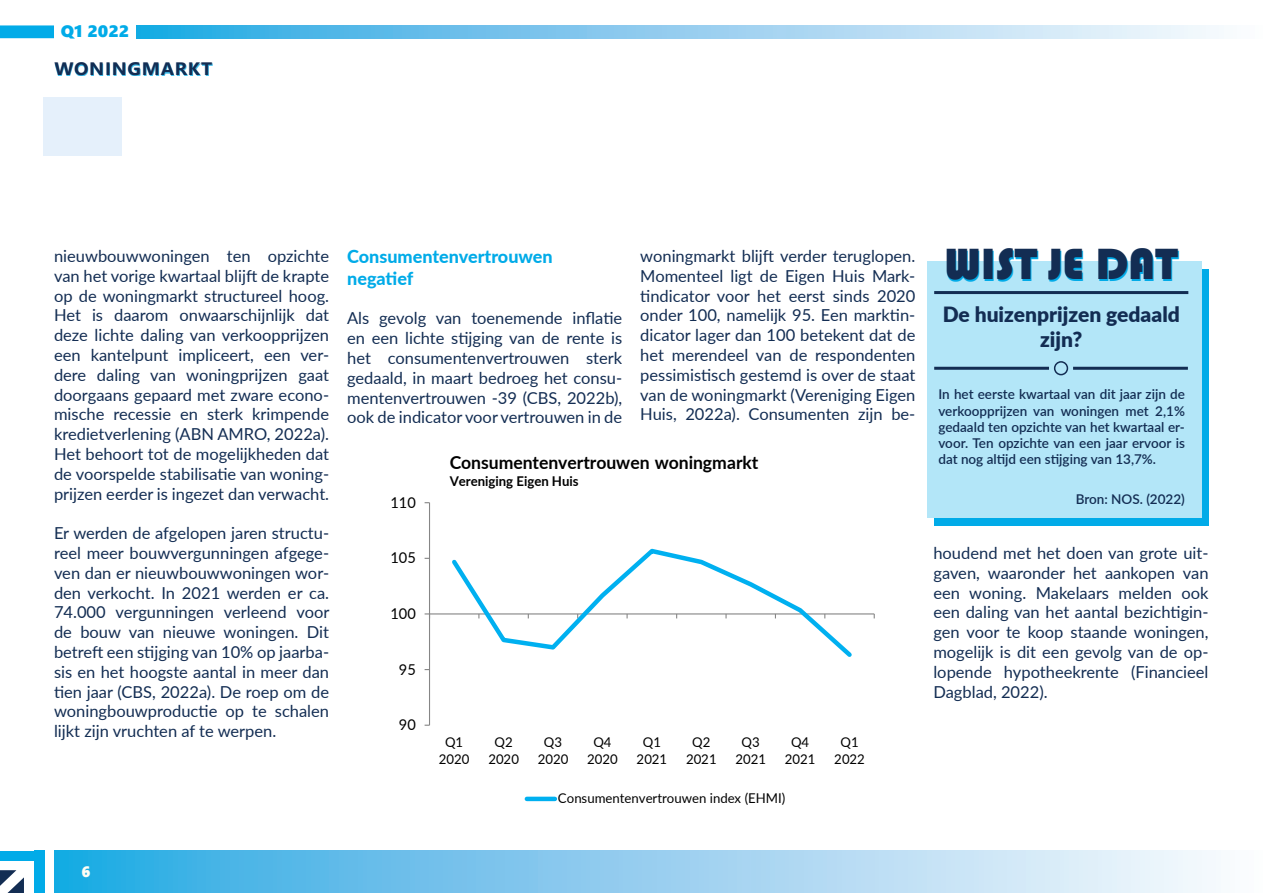
<style>
.page{position:relative;width:1263px;height:893px;background:#fff}
.page>*{position:absolute;margin:0;border:0;box-sizing:border-box;transform-origin:0 0}
.t1{font:45px "Bauhaus 93";color:#01abe8}
.t2{font:900 21px/25.2px "Lato";color:#132d53;text-align:center}
.t3{font:700 18px "Lato";letter-spacing:-.005em;color:#000}
.t4{font:800 18px "Lato";color:#01abe8}
.Alineastijl_5{font:700 18px "Segoe UI";letter-spacing:.035em;color:#132d53;scale:1.06 1}
.t5{font:16.5px/19.8px "Lato";color:#132d53;text-align:justify}
.t6{font:16.5px "Segoe UI Black";color:#01abe8;scale:1.06 1}
.t7{font:15px "Lato";color:#000}
.t8{font:15px "Segoe UI Black";color:#fffdf4}
.t9{font:600 13.5px/16.2px "Lato";color:#132d53;text-align:justify}
.t10{font:13.5px/16.2px "Lato";color:#000;text-align:center}
.t11{font:700 13.5px "Lato";color:#000}
</style>
<div class="page">
<hr style="left:429px;top:503px;width:1px;height:222px;background:#868686">
<hr style="left:429px;top:613px;width:445px;height:1px;background:#868686">
<svg style="left:448px;top:548px;width:408px;height:109px"></svg>
<hr style="left:527px;top:797px;width:28px;height:4px;background:#00b0f0">
<div style="left:43px;top:97px;width:79px;height:58px;background:#e5f0fb"></div>
<svg style="left:54px;top:850px;width:1162px;height:43px;background:#90ceef"></svg>
<svg style="left:136px;top:25px;width:1083px;height:13px;background:#90ceef"></svg>
<div style="left:0;top:25px;width:54px;height:13px;background:#01abe8;border:2px solid #01abe8"></div>
<div style="left:0;top:850px;width:45px;height:10px;background:#01abe8"></div>
<div style="left:34px;top:850px;width:11px;height:43px;background:#01abe8"></div>
<svg style="left:0;top:870px;width:24px;height:23px"></svg>
<div style="left:55px;top:63px;width:158px;height:13px;background:#01abe8;opacity:.75"></div>
<div style="left:934px;top:269px;width:275px;height:256px;background:#01abe8"></div>
<div style="left:927px;top:261px;width:274px;height:257px;background:#b3e6f8"></div>
<hr style="left:934px;top:367px;width:115px;height:3px;background:#132d53">
<hr style="left:1073px;top:367px;width:115px;height:3px;background:#132d53">
<hr style="left:934px;top:291px;width:254px;height:3px;background:#132d53">
<div style="left:1054px;top:361px;width:14px;height:14px;border:2px solid #132d53;border-radius:50%"></div>
<p class="t6" style="left:61px;top:20px;width:66px">Q1 2022</p>
<p class="Alineastijl_5" style="left:54px;top:52px;width:150px">WONINGMARKT</p>
<p class="t5" style="left:54px;top:245px;width:277px">nieuwbouwwoningen ten opzichte van het vorige kwartaal blijft de krapte op de woningmarkt structureel hoog.<br>Het is daarom onwaarschijnlijk dat deze lichte daling van verkoopprijzen een kantelpunt impliceert, een ver&shy;dere daling van woningprijzen gaat doorgaans gepaard met zware econo&shy;mische recessie en sterk krimpende kredietverlening (ABN AMRO, 2022a).<br>Het behoort tot de mogelijkheden dat de voorspelde stabilisatie van woning&shy;prijzen eerder is ingezet dan verwacht.</p>
<p class="t5" style="left:54px;top:523px;width:277px">Er werden de afgelopen jaren structu&shy;reel meer bouwvergunningen afgege&shy;ven dan er nieuwbouwwoningen wor&shy;den verkocht. In 2021 werden er ca.<br>74.000 vergunningen verleend voor de bouw van nieuwe woningen. Dit betreft een stijging van 10% op jaarba&shy;sis en het hoogste aantal in meer dan tien jaar (CBS, 2022a). De roep om de woningbouwproductie op te schalen lijkt zijn vruchten af te werpen.</p>
<p class="t4" style="left:347px;top:243px;width:207px">Consumentenvertrouwen</p>
<p class="t4" style="left:347px;top:265px;width:68px">negatief</p>
<p class="t5" style="left:347px;top:308px;width:277px">Als gevolg van toenemende inflatie en een lichte stijging van de rente is het consumentenvertrouwen sterk gedaald, in maart bedroeg het consu&shy;mentenvertrouwen -39 (CBS, 2022b), ook de indicator voor vertrouwen in de</p>
<p class="t5" style="left:640px;top:245px;width:277px">woningmarkt blijft verder teruglopen.<br>Momenteel ligt de Eigen Huis Mark&shy;tindicator voor het eerst sinds 2020 onder 100, namelijk 95. Een marktin&shy;dicator lager dan 100 betekent dat de het merendeel van de respondenten pessimistisch gestemd is over de staat van de woningmarkt (Vereniging Eigen Huis, 2022a). Consumenten zijn be-</p>
<p class="t7" style="left:390px;top:492px;width:27px">110</p>
<p class="t7" style="left:390px;top:547px;width:27px">105</p>
<p class="t7" style="left:390px;top:603px;width:27px">100</p>
<p class="t7" style="left:399px;top:658px;width:18px">95</p>
<p class="t7" style="left:399px;top:714px;width:18px">90</p>
<p class="t3" style="left:450px;top:449px;width:310px">Consumentenvertrouwen woningmarkt</p>
<p class="t11" style="left:450px;top:471px;width:130px">Vereniging Eigen Huis</p>
<p class="t10" style="left:439px;top:734px;width:32px">Q1<br>2020</p>
<p class="t10" style="left:488px;top:734px;width:32px">Q2<br>2020</p>
<p class="t10" style="left:538px;top:734px;width:32px">Q3<br>2020</p>
<p class="t10" style="left:587px;top:734px;width:32px">Q4<br>2020</p>
<p class="t10" style="left:637px;top:734px;width:32px">Q1<br>2021</p>
<p class="t10" style="left:686px;top:734px;width:32px">Q2<br>2021</p>
<p class="t10" style="left:735px;top:734px;width:32px">Q3<br>2021</p>
<p class="t10" style="left:785px;top:734px;width:32px">Q4<br>2021</p>
<p class="t10" style="left:834px;top:734px;width:32px">Q1<br>2022</p>
<p class="t10" style="left:558px;top:790px;width:229px">Consumentenvertrouwen index (EHMI)</p>
<p class="t1" style="left:945px;top:241px;width:235px">WIST JE DAT</p>
<p class="t2" style="left:943px;top:301px;width:239px">De huizenprijzen gedaald zijn?</p>
<p class="t9" style="left:938px;top:386px;width:248px">In het eerste kwartaal van dit jaar zijn de verkoopprijzen van woningen met 2,1% gedaald ten opzichte van het kwartaal er&shy;voor. Ten opzichte van een jaar ervoor is dat nog altijd een stijging van 13,7%.</p>
<p class="t9" style="left:1076px;top:491px;width:111px">Bron: NOS. (2022)</p>
<p class="t5" style="left:933px;top:542px;width:277px">houdend met het doen van grote uit&shy;gaven, waaronder het aankopen van een woning. Makelaars melden ook een daling van het aantal bezichtigin&shy;gen voor te koop staande woningen, mogelijk is dit een gevolg van de op&shy;lopende hypotheekrente (Financieel Dagblad, 2022).</p>
<p class="t8" style="left:82px;top:861px;width:10px">6</p>
</div>
